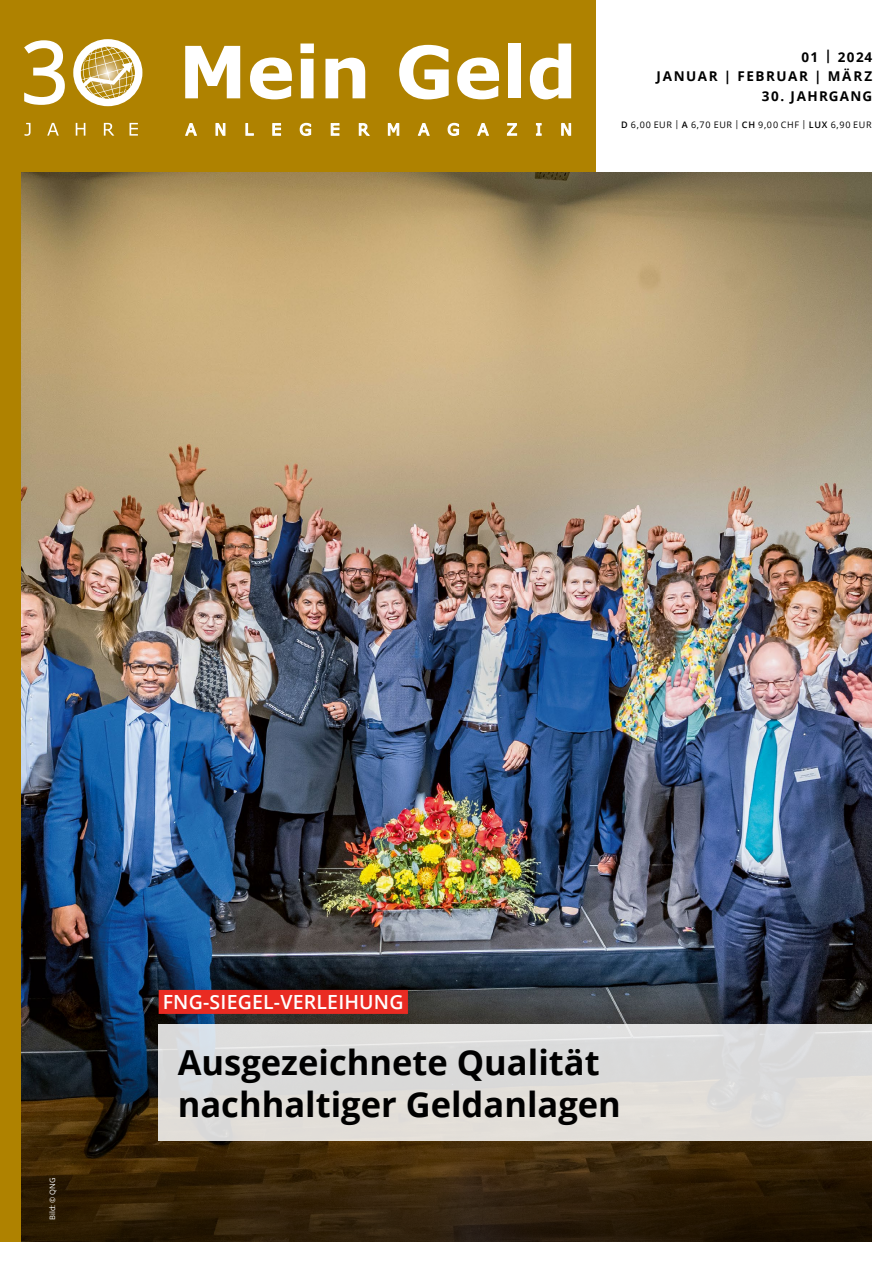
<style>
.page{position:relative;width:893px;height:1263px;background:#fff}
.page>*{position:absolute;margin:0;border:0;box-sizing:border-box;transform-origin:0 0}
.t1{font:700 34.5px/41.4px "Open Sans";color:#000}
.t2{font:600 19.5px "Open Sans";letter-spacing:.01em;color:#fff}
.t3{font:700 13.5px/19.5px "Open Sans";letter-spacing:.11em;color:#000;text-align:right}
.t4{font:9px "Open Sans";letter-spacing:.075em;color:#000}
.t5{font:7.5px "Open Sans";color:#fff}
.s1{font-weight:600}
</style>
<div class="page">
<div style="left:0;top:0;width:595px;height:1241px;background:#af8200"></div>
<img style="left:21px;top:172px;width:851px;height:1069px">
<svg style="left:21px;top:952px;width:850px;height:289px;background:#2c261d"></svg>
<div style="left:159px;top:1024px;width:734px;height:117px;background:#dfddd9"></div>
<div style="left:159px;top:990px;width:249px;height:24px;background:#e92b22"></div>
<svg style="left:250px;top:58px;width:42px;height:41px"></svg>
<svg style="left:300px;top:44px;width:14px;height:54px"></svg>
<svg style="left:325px;top:58px;width:40px;height:40px"></svg>
<svg style="left:399px;top:45px;width:50px;height:54px"></svg>
<svg style="left:457px;top:58px;width:42px;height:41px"></svg>
<div style="left:508px;top:44px;width:13px;height:54px;background:#fff"></div>
<svg style="left:530px;top:44px;width:41px;height:55px"></svg>
<svg style="left:185px;top:123px;width:12px;height:13px"></svg>
<svg style="left:215px;top:122px;width:11px;height:14px"></svg>
<svg style="left:245px;top:123px;width:9px;height:13px"></svg>
<svg style="left:272px;top:123px;width:10px;height:13px"></svg>
<svg style="left:299px;top:122px;width:13px;height:14px"></svg>
<svg style="left:330px;top:123px;width:10px;height:13px"></svg>
<svg style="left:358px;top:123px;width:12px;height:13px"></svg>
<svg style="left:387px;top:123px;width:13px;height:13px"></svg>
<svg style="left:417px;top:123px;width:13px;height:13px"></svg>
<svg style="left:447px;top:122px;width:13px;height:14px"></svg>
<svg style="left:477px;top:123px;width:12px;height:13px"></svg>
<svg style="left:506px;top:123px;width:12px;height:13px"></svg>
<svg style="left:535px;top:123px;width:7px;height:13px"></svg>
<svg style="left:561px;top:122px;width:11px;height:14px"></svg>
<svg style="left:24px;top:40px;width:41px;height:65px"></svg>
<svg style="left:79px;top:39px;width:161px;height:63px"></svg>
<div style="left:73px;top:39px;width:69px;height:67px;border:8px solid #fff;border-radius:50%"></div>
<svg style="left:25px;top:123px;width:6px;height:13px"></svg>
<svg style="left:47px;top:123px;width:12px;height:13px"></svg>
<svg style="left:76px;top:123px;width:9px;height:13px"></svg>
<svg style="left:104px;top:123px;width:10px;height:13px"></svg>
<svg style="left:130px;top:123px;width:8px;height:13px"></svg>
<p class="t3" style="left:656px;top:47px;width:217px">01 | 2024<br>JANUAR | FEBRUAR | MÄRZ</p>
<p class="t3" style="left:762px;top:86px;width:112px">30. JAHRGANG</p>
<p class="t4" style="left:621px;top:118px;width:252px"><span class="s1">D</span> 6,00 EUR | <span class="s1">A</span> 6,70 EUR | <span class="s1">CH</span> 9,00 CHF | <span class="s1">LUX</span> 6,90 EUR</p>
<p class="t5" style="left:47px;top:1220px;width:44px;rotate:-90deg">Bild: © QNG</p>
<p class="t2" style="left:163px;top:989px;width:242px">FNG-SIEGEL-VERLEIHUNG</p>
<p class="t1" style="left:178px;top:1041px;width:445px">Ausgezeichnete Qualität nachhaltiger Geldanlagen</p>
</div>
